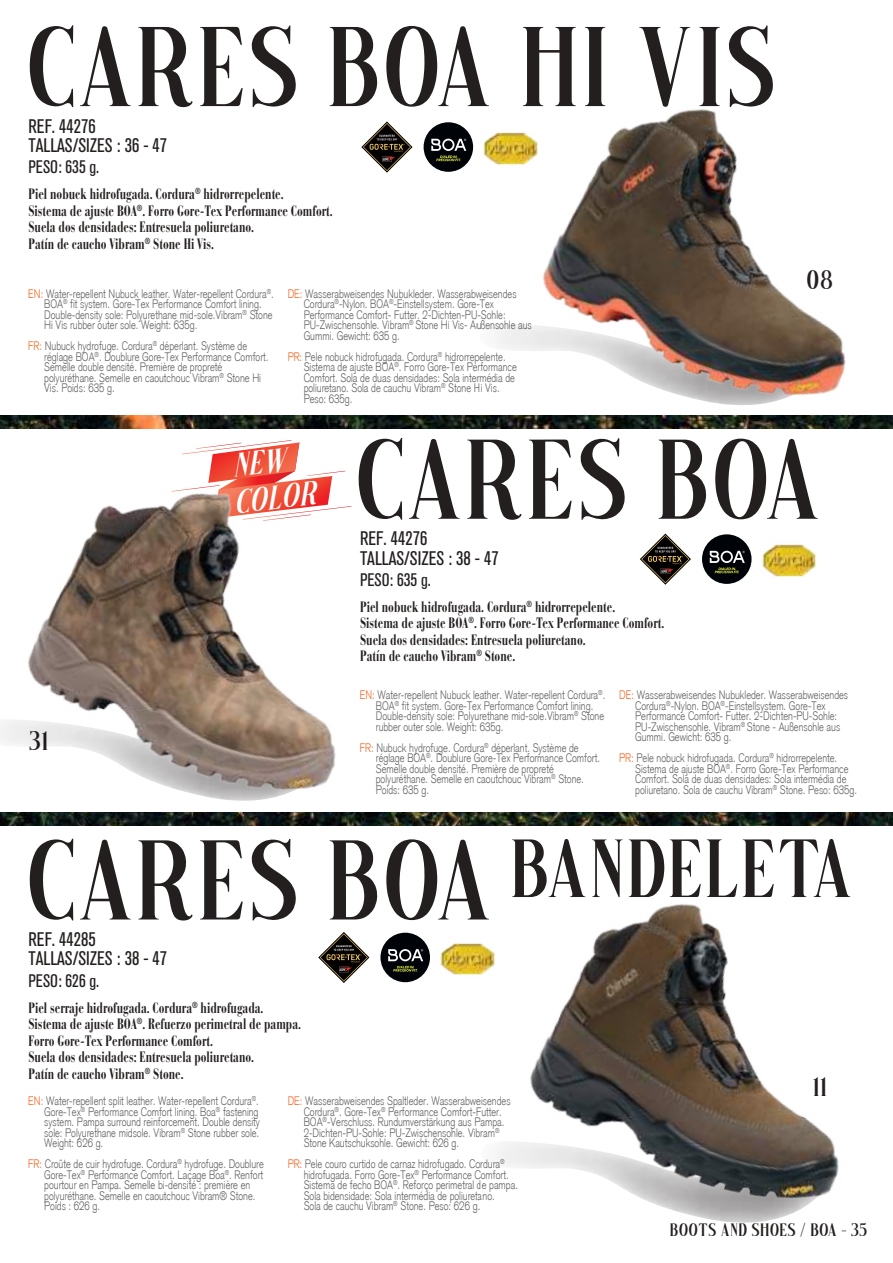
<style>
.page{position:relative;width:893px;height:1263px;background:#fff}
.page>*{position:absolute;margin:0;border:0;box-sizing:border-box;transform-origin:0 0}
.t1{font:82.5px "Arastin Std FREEDEMO";letter-spacing:.05em;color:#241f1f}
.t2{font:82.5px "Arastin Std FREEDEMO";letter-spacing:.03em;color:#241f1f}
.t3{font:60px "Arastin Std FREEDEMO";letter-spacing:.035em;color:#241f1f}
.t4{font:italic 24.45px/36.3px "Arastin Std FREEDEMO";color:#fff}
.t5{font:condensed 19.5px/19.5px "Akzidenz Grotesk BQ";color:#241f1f}
.t6{font:19.5px "Arastin Std FREEDEMO";color:#241f1f}
.t7{font:condensed 18px "Akzidenz Grotesk BQ";color:#241f1f}
.t8{font:700 condensed 15px/16.5px "Bauer Bodoni Std";color:#241f1f;scale:.8 1}
.t9{font:13.2px "Arastin Std FREEDEMO";letter-spacing:.05em;color:#241f1f}
.t10{font:300 12px/10.5px "Akzidenz Grotesk";color:#656365;scale:.8 1}
.s1{color:#f56521}
.s2{font-size:82.5px}
</style>
<div class="page">
<img style="left:0;top:415px;width:518px;height:14px">
<img style="left:0;top:812px;width:893px;height:14px">
<svg style="left:498px;top:1144px;width:8px;height:20px"></svg>
<svg style="left:496px;top:324px;width:22px;height:26px"></svg>
<img style="left:0;top:442px;width:414px;height:380px">
<img style="left:518px;top:109px;width:375px;height:320px">
<img style="left:506px;top:904px;width:333px;height:319px">
<svg style="left:361px;top:121px;width:52px;height:52px"></svg>
<img style="left:483px;top:126px;width:58px;height:42px">
<div style="left:423px;top:122px;width:51px;height:51px;background:#000409;border-radius:50%"></div>
<svg style="left:431px;top:139px;width:35px;height:22px"></svg>
<div style="left:422px;top:121px;width:53px;height:52px;border:2px solid #fff;border-radius:50%"></div>
<svg style="left:318px;top:932px;width:51px;height:51px"></svg>
<img style="left:440px;top:943px;width:55px;height:32px">
<div style="left:380px;top:932px;width:51px;height:51px;background:#000409;border-radius:50%"></div>
<svg style="left:388px;top:949px;width:35px;height:23px"></svg>
<div style="left:379px;top:931px;width:52px;height:53px;border:2px solid #fff;border-radius:50%"></div>
<svg style="left:640px;top:534px;width:51px;height:51px"></svg>
<img style="left:762px;top:544px;width:54px;height:33px">
<div style="left:701px;top:534px;width:51px;height:51px;background:#000409;border-radius:50%"></div>
<svg style="left:710px;top:551px;width:35px;height:22px"></svg>
<div style="left:700px;top:533px;width:53px;height:52px;border:2px solid #fff;border-radius:50%"></div>
<h1 class="t1" style="left:27px;top:4px;width:750px">CARES BOA HI VIS</h1>
<h3 class="t5" style="left:28px;top:116px;width:140px">REF. 44276<br>TALLAS/SIZES : 36 - 47</h3>
<h3 class="t7" style="left:28px;top:157px;width:72px">PESO: 635 g.</h3>
<p class="t8" style="left:28px;top:186px;width:382px">Piel nobuck hidrofugada. Cordura<sup>®</sup> hidrorrepelente.<br>Sistema de ajuste BOA<sup>®</sup>. Forro Gore-Tex Performance Comfort.<br>Suela dos densidades: Entresuela poliuretano.<br>Patín de caucho Vibram<sup>®</sup> Stone Hi Vis.</p>
<p class="t10" style="left:44px;top:289px;width:288px;text-indent:-16px"><span class="s1">EN:</span> Water-repellent Nubuck leather. Water-repellent Cordura<sup>®</sup>.<br>BOA<sup>®</sup> fit system. Gore-Tex Performance Comfort lining.<br>Double-density sole: Polyurethane mid-sole.Vibram<sup>®</sup> Stone Hi Vis rubber outer sole. Weight: 635g.</p>
<p class="t10" style="left:44px;top:341px;width:282px;text-indent:-16px"><span class="s1">FR:</span> Nubuck hydrofuge. Cordura<sup>®</sup> déperlant. Système de réglage BOA<sup>®</sup>. Doublure Gore-Tex Performance Comfort.<br>Semelle double densité. Première de propreté polyuréthane. Semelle en caoutchouc Vibram<sup>®</sup> Stone Hi Vis. Poids: 635 g.</p>
<p class="t10" style="left:304px;top:289px;width:287px;text-indent:-16px"><span class="s1">DE:</span> Wasserabweisendes Nubukleder. Wasserabweisendes Cordura<sup>®</sup>-Nylon. BOA<sup>®</sup>-Einstellsystem. Gore-Tex Performance Comfort- Futter. 2-Dichten-PU-Sohle:<br>PU-Zwischensohle. Vibram<sup>®</sup> Stone Hi Vis- Außensohle aus Gummi. Gewicht: 635 g.</p>
<p class="t10" style="left:304px;top:352px;width:268px;text-indent:-16px"><span class="s1">PR:</span> Pele nobuck hidrofugada. Cordura<sup>®</sup> hidrorrepelente.<br>Sistema de ajuste BOA<sup>®</sup>. Forro Gore-Tex Performance Comfort. Sola de duas densidades: Sola intermédia de poliuretano. Sola de cauchu Vibram<sup>®</sup> Stone Hi Vis.<br>Peso: 635g.</p>
<h3 class="t6" style="left:807px;top:265px;width:27px">08</h3>
<h3 class="t6" style="left:29px;top:726px;width:21px">31</h3>
<h3 class="t4" style="left:227px;top:450px;width:84px;rotate:-7deg">NEW<br>COLOR</h3>
<h1 class="t2" style="left:356px;top:417px;width:466px">CARES BOA</h1>
<h3 class="t5" style="left:360px;top:529px;width:140px">REF. 44276<br>TALLAS/SIZES : 38 - 47</h3>
<h3 class="t7" style="left:360px;top:569px;width:72px">PESO: 635 g.</h3>
<p class="t8" style="left:360px;top:599px;width:382px">Piel nobuck hidrofugada. Cordura<sup>®</sup> hidrorrepelente.<br>Sistema de ajuste BOA<sup>®</sup>. Forro Gore-Tex Performance Comfort.<br>Suela dos densidades: Entresuela poliuretano.<br>Patín de caucho Vibram<sup>®</sup> Stone.</p>
<p class="t10" style="left:376px;top:690px;width:288px;text-indent:-16px"><span class="s1">EN:</span> Water-repellent Nubuck leather. Water-repellent Cordura<sup>®</sup>.<br>BOA<sup>®</sup> fit system. Gore-Tex Performance Comfort lining.<br>Double-density sole: Polyurethane mid-sole.Vibram<sup>®</sup> Stone rubber outer sole. Weight: 635g.</p>
<p class="t10" style="left:376px;top:742px;width:282px;text-indent:-16px"><span class="s1">FR:</span> Nubuck hydrofuge. Cordura<sup>®</sup> déperlant. Système de réglage BOA<sup>®</sup>. Doublure Gore-Tex Performance Comfort.<br>Semelle double densité. Première de propreté polyuréthane. Semelle en caoutchouc Vibram<sup>®</sup> Stone.<br>Poids: 635 g.</p>
<p class="t10" style="left:635px;top:690px;width:268px;text-indent:-16px"><span class="s1">DE:</span> Wasserabweisendes Nubukleder. Wasserabweisendes Cordura<sup>®</sup>-Nylon. BOA<sup>®</sup>-Einstellsystem. Gore-Tex Performance Comfort- Futter. 2-Dichten-PU-Sohle:<br>PU-Zwischensohle. Vibram<sup>®</sup> Stone - Außensohle aus Gummi. Gewicht: 635 g.</p>
<p class="t10" style="left:635px;top:753px;width:279px;text-indent:-16px"><span class="s1">PR:</span> Pele nobuck hidrofugada. Cordura<sup>®</sup> hidrorrepelente.<br>Sistema de ajuste BOA<sup>®</sup>. Forro Gore-Tex Performance Comfort. Sola de duas densidades: Sola intermédia de poliuretano. Sola de cauchu Vibram<sup>®</sup> Stone. Peso: 635g.</p>
<h2 class="t3" style="left:27px;top:823px;width:826px"><span class="s2">CARES BOA</span> BANDELETA</h2>
<h3 class="t5" style="left:28px;top:930px;width:140px">REF. 44285<br>TALLAS/SIZES : 38 - 47</h3>
<h3 class="t7" style="left:28px;top:970px;width:72px">PESO: 626 g.</h3>
<p class="t8" style="left:28px;top:999px;width:342px">Piel serraje hidrofugada. Cordura<sup>®</sup> hidrofugada.<br>Sistema de ajuste BOA<sup>®</sup>. Refuerzo perimetral de pampa.<br>Forro Gore-Tex Performance Comfort.<br>Suela dos densidades: Entresuela poliuretano.<br>Patín de caucho Vibram<sup>®</sup> Stone.</p>
<p class="t10" style="left:44px;top:1096px;width:271px;text-align:justify;text-indent:-16px"><span class="s1">EN:</span> Water-repellent split leather. Water-repellent Cordura<sup>®</sup>.<br>Gore-Tex<sup>®</sup> Performance Comfort lining. Boa<sup>®</sup> fastening system. Pampa surround reinforcement. Double density sole: Polyurethane midsole. Vibram<sup>®</sup> Stone rubber sole.<br>Weight: 626 g.</p>
<p class="t10" style="left:44px;top:1159px;width:276px;text-indent:-16px"><span class="s1">FR:</span> Croûte de cuir hydrofuge. Cordura<sup>®</sup> hydrofuge. Doublure Gore-Tex<sup>®</sup> Performance Comfort. Laçage Boa<sup>®</sup>. Renfort pourtour en Pampa. Semelle bi-densité : première en polyuréthane. Semelle en caoutchouc Vibram® Stone.<br>Poids : 626 g.</p>
<p class="t10" style="left:304px;top:1096px;width:260px;text-indent:-16px"><span class="s1">DE:</span> Wasserabweisendes Spaltleder. Wasserabweisendes Cordura<sup>®</sup>. Gore-Tex<sup>®</sup> Performance Comfort-Futter.<br>BOA<sup>®</sup>-Verschluss. Rundumverstärkung aus Pampa.<br>2-Dichten-PU-Sohle: PU-Zwischensohle. Vibram<sup>® </sup>Stone Kautschuksohle. Gewicht: 626 g.</p>
<p class="t10" style="left:304px;top:1159px;width:269px;text-indent:-16px"><span class="s1">PR:</span> Pele couro curtido de carnaz hidrofugado. Cordura<sup>® </sup>hidrofugada. Forro Gore-Tex<sup>®</sup> Performance Comfort.<br>Sistema de fecho BOA<sup>®</sup>. Reforço perimetral de pampa.<br>Sola bidensidade: Sola intermédia de poliuretano.<br>Sola de cauchu Vibram<sup>®</sup> Stone. Peso: 626 g.</p>
<h3 class="t6" style="left:813px;top:1072px;width:16px">11</h3>
<p class="t9" style="left:670px;top:1220px;width:199px">BOOTS AND SHOES / BOA - 35</p>
</div>
